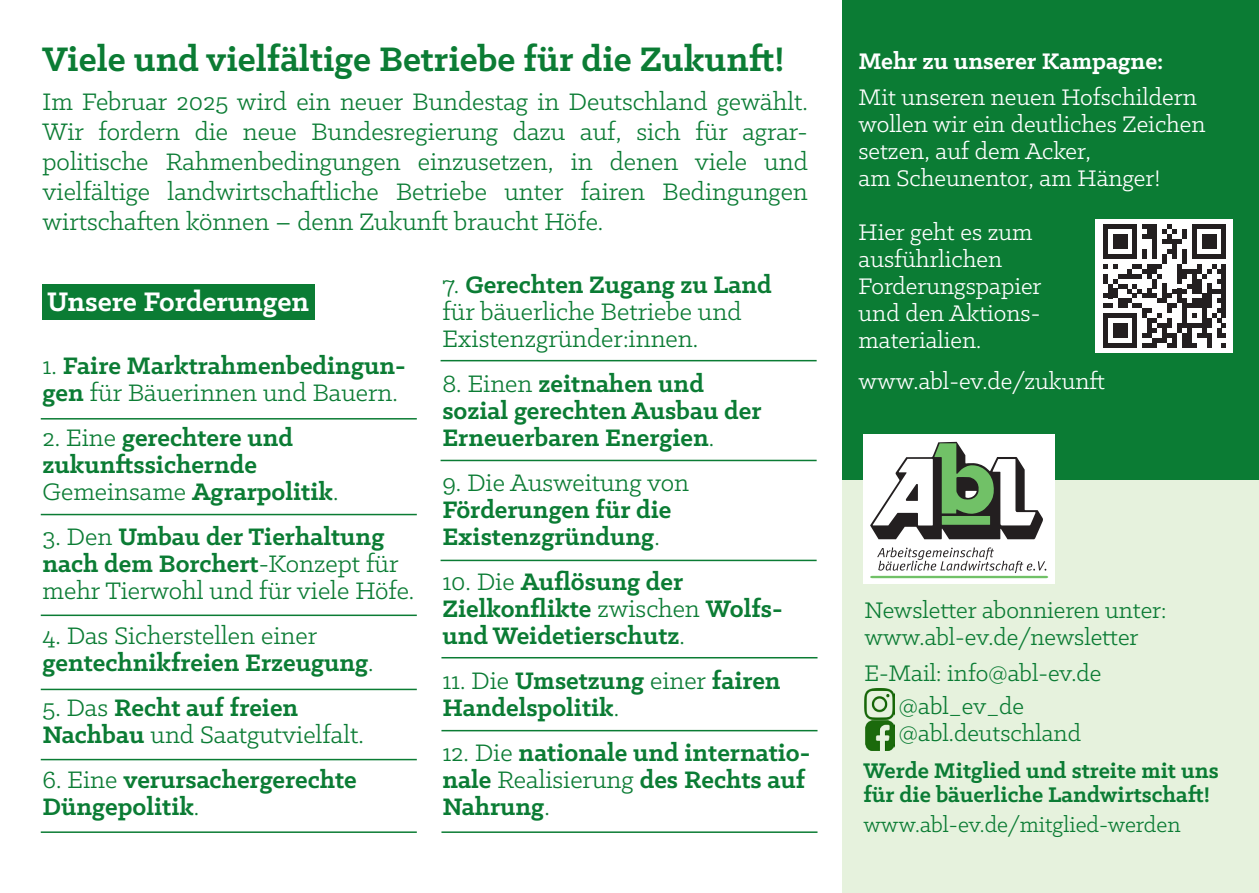
<style>
.page{position:relative;width:1259px;height:893px;background:#fff}
.page>*{position:absolute;margin:0;border:0;box-sizing:border-box;transform-origin:0 0}
.t1{font:700 38.4px "Klinic Slab";color:#0b7c34}
.t2{font:700 30.3px "Klinic Slab";color:#fff}
.t3{font:700 27px/27px "Klinic Slab";color:#0b7c34}
.t4{font:27px/30px "Klinic Slab";color:#0b7c34}
.t5{font:25.5px/27px "Klinic Slab";color:#fff}
.t6{font:25.5px/27px "Klinic Slab";color:#0b7c34}
.t7{font:700 25.5px "Klinic Slab";color:#fff}
.t8{font:700 24px/24px "Klinic Slab";color:#0b7c34}
.t9{font:24px "Klinic Slab";color:#0b7c34}
.s1{font-weight:400}
.s2{font-weight:700}
</style>
<div class="page">
<div style="left:842px;top:388px;width:417px;height:505px;background:#e6f2dd"></div>
<div style="left:842px;top:0;width:417px;height:479px;background:#0b7c34"></div>
<img style="left:864px;top:689px;width:31px;height:61px">
<div style="left:43px;top:284px;width:272px;height:35px;background:#0b7c34"></div>
<div style="left:863px;top:435px;width:192px;height:149px;background:#fff"></div>
<svg style="left:870px;top:547px;width:178px;height:31px"></svg>
<svg style="left:870px;top:442px;width:173px;height:97px"></svg>
<hr style="left:41px;top:418px;width:376px;height:2px;background:#0b7c34">
<hr style="left:41px;top:514px;width:376px;height:1px;background:#0b7c34">
<hr style="left:41px;top:615px;width:376px;height:1px;background:#0b7c34">
<hr style="left:41px;top:759px;width:376px;height:1px;background:#0b7c34">
<hr style="left:41px;top:689px;width:376px;height:1px;background:#0b7c34">
<hr style="left:41px;top:831px;width:376px;height:2px;background:#0b7c34">
<hr style="left:441px;top:831px;width:376px;height:2px;background:#0b7c34">
<hr style="left:441px;top:657px;width:376px;height:1px;background:#0b7c34">
<hr style="left:441px;top:730px;width:376px;height:1px;background:#0b7c34">
<hr style="left:440px;top:360px;width:376px;height:1px;background:#0b7c34">
<hr style="left:440px;top:460px;width:376px;height:1px;background:#0b7c34">
<hr style="left:440px;top:560px;width:376px;height:1px;background:#0b7c34">
<div style="left:1095px;top:219px;width:137px;height:134px;background:#fff"></div>
<svg style="left:1103px;top:224px;width:123px;height:124px"></svg>
<p class="t1" style="left:43px;top:34px;width:743px">Viele und vielfältige Betriebe für die Zukunft!</p>
<p class="t4" style="left:43px;top:86px;width:767px;text-align:justify">Im Februar 2025 wird ein neuer Bundestag in Deutschland gewählt.<br>Wir fordern die neue Bundesregierung dazu auf, sich für agrar&shy;politische Rahmenbedingungen einzusetzen, in denen viele und vielfältige landwirtschaftliche Betriebe unter fairen Bedingungen wirtschaften können – denn Zukunft braucht Höfe.</p>
<p class="t2" style="left:47px;top:281px;width:263px">Unsere Forderungen</p>
<p class="t3" style="left:43px;top:351px;width:365px"><span class="s1">1.</span> Faire Marktrahmenbedingun&shy;gen <span class="s1">für Bäuerinnen und Bauern.</span></p>
<p class="t3" style="left:43px;top:423px;width:252px"><span class="s1">2. Eine</span> gerechtere und</p>
<p class="t3" style="left:43px;top:450px;width:216px">zukunftssichernde</p>
<p class="t3" style="left:43px;top:477px;width:297px"><span class="s1">Gemeinsame</span> Agrarpolitik<span class="s1">.</span></p>
<p class="t4" style="left:43px;top:522px;width:373px;line-height:27px">3. Den <span class="s2">Umbau der Tierhaltung nach dem Borchert</span>-Konzept für mehr Tierwohl und für viele Höfe.</p>
<p class="t4" style="left:43px;top:620px;width:276px">4. Das Sicherstellen einer</p>
<p class="t3" style="left:43px;top:648px;width:333px">gentechnikfreien Erzeugung<span class="s1">.</span></p>
<p class="t4" style="left:43px;top:693px;width:323px;line-height:27px">5. Das <span class="s2">Recht auf freien<br>Nachbau</span> und Saatgutvielfalt.</p>
<p class="t3" style="left:43px;top:765px;width:316px"><span class="s1">6. Eine</span> verursachergerechte</p>
<p class="t3" style="left:43px;top:792px;width:158px">Düngepolitik<span class="s1">.</span></p>
<p class="t3" style="left:442px;top:270px;width:331px"><span class="s1">7.</span> Gerechten Zugang zu Land</p>
<p class="t4" style="left:442px;top:297px;width:301px;line-height:27px">für bäuerliche Betriebe und<br>Existenzgründer:innen.</p>
<p class="t3" style="left:442px;top:369px;width:321px"><span class="s1">8. Einen</span> zeitnahen und sozial gerechten Ausbau der<br>Erneuerbaren Energien<span class="s1">.</span></p>
<p class="t3" style="left:442px;top:468px;width:248px"><span class="s1">9. Die Ausweitung von<br></span>Förderungen für die<br>Existenzgründung<span class="s1">.</span></p>
<p class="t3" style="left:442px;top:567px;width:242px"><span class="s1">10. Die</span> Auflösung der</p>
<p class="t3" style="left:442px;top:594px;width:342px">Zielkonflikte <span class="s1">zwischen</span> Wolfs&shy;und Weidetierschutz<span class="s1">.</span></p>
<p class="t3" style="left:442px;top:666px;width:340px"><span class="s1">11. Die</span> Umsetzung <span class="s1">einer</span> fairen<br>Handelspolitik<span class="s1">.</span></p>
<p class="t3" style="left:442px;top:738px;width:369px"><span class="s1">12. Die</span> nationale und internatio&shy;nale <span class="s1">Realisierung</span> des Rechts auf<br>Nahrung<span class="s1">.</span></p>
<p class="t7" style="left:858px;top:45px;width:306px">Mehr zu unserer Kampagne:</p>
<p class="t5" style="left:858px;top:83px;width:348px">Mit unseren neuen Hofschildern wollen wir ein deutliches Zeichen setzen, auf dem Acker,</p>
<p class="t5" style="left:858px;top:164px;width:303px">am Scheunentor, am Hänger!</p>
<p class="t5" style="left:858px;top:218px;width:176px">Hier geht es zum</p>
<p class="t5" style="left:858px;top:245px;width:184px">ausführlichen<br>Forderungspapier und den Aktions&shy;materialien.</p>
<p class="t5" style="left:858px;top:366px;width:248px">www.abl-ev.de/zukunft</p>
<p class="t6" style="left:864px;top:596px;width:303px">Newsletter abonnieren unter: www.abl-ev.de/newsletter</p>
<p class="t6" style="left:864px;top:659px;width:238px">E-Mail: info@abl-ev.de</p>
<p class="t6" style="left:899px;top:692px;width:127px">@abl_ev_de</p>
<p class="t6" style="left:899px;top:719px;width:184px">@abl.deutschland</p>
<p class="t8" style="left:863px;top:758px;width:357px">Werde Mitglied und streite mit uns für die bäuerliche Landwirtschaft!</p>
<p class="t9" style="left:863px;top:809px;width:319px">www.abl-ev.de/mitglied-werden</p>
</div>
